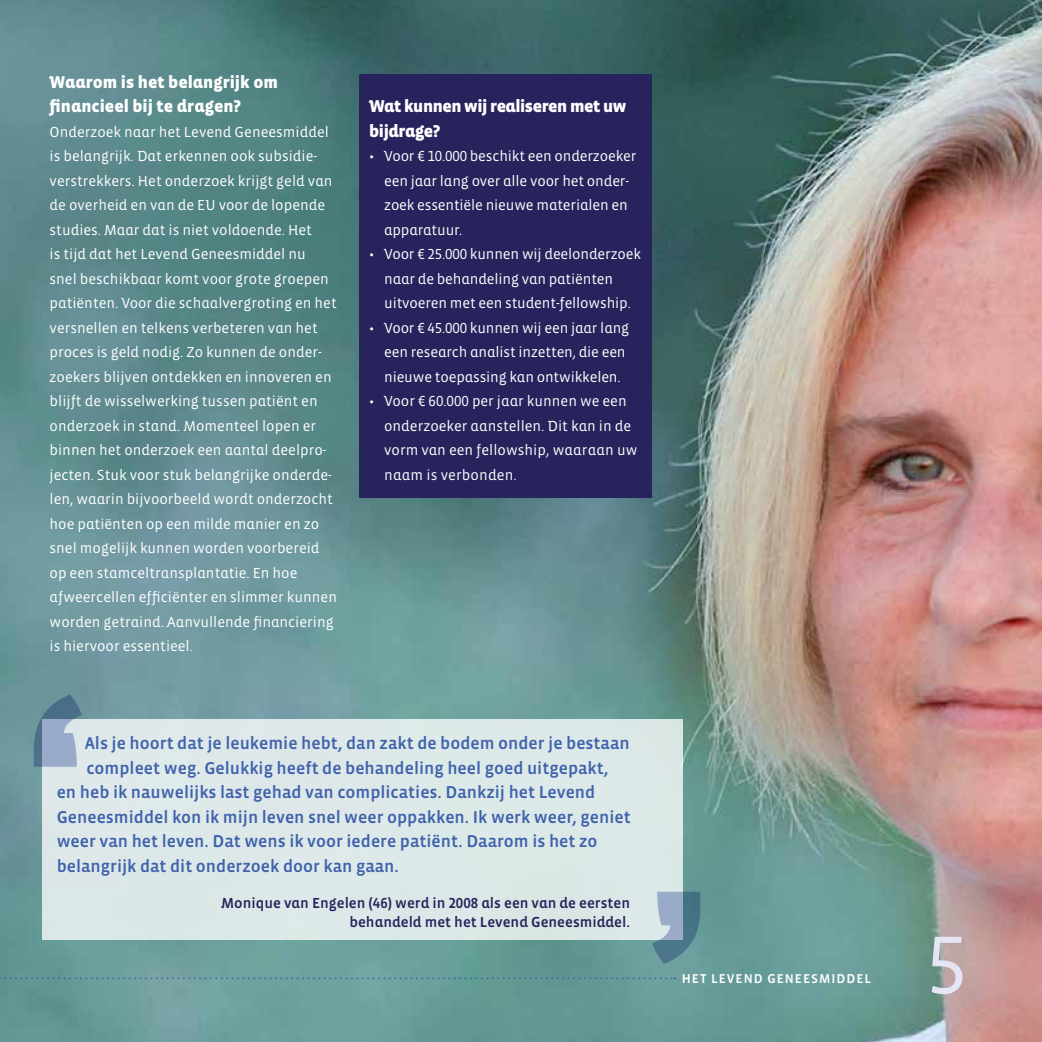
<style>
.page{position:relative;width:1042px;height:1042px;background:#fff}
.page>*{position:absolute;margin:0;border:0;box-sizing:border-box;transform-origin:0 0}
.t1{font:84px "Vista Sans";color:#e4e6f5}
.t2{font:17.5px "Vista Sans Med";color:#3f62ac}
.t3{font:900 17.5px/24.5px "Vista Sans Alt";color:#fff}
.t4{font:900 17.5px/24.5px "Vista Sans Alt";letter-spacing:-.025em;color:#fff}
.t5{font:14.88px/24.5px "Vista Sans Alt";color:#fff}
.t6{font:14.88px/19.2px "Vista Sans Alt Med";color:#28235d;text-align:right}
.t7{font:13.12px "Vista Sans Med";letter-spacing:.075em;color:#fff}
</style>
<div class="page">
<img style="left:0;top:0;width:1042px;height:1042px">
<div style="left:43px;top:719px;width:640px;height:221px;background:#dde8e8"></div>
<svg style="left:34px;top:694px;width:48px;height:73px;background:#849eb3"></svg>
<svg style="left:652px;top:892px;width:48px;height:72px;background:#799bab"></svg>
<div style="left:359px;top:74px;width:293px;height:424px;background:#28235d"></div>
<svg style="left:0;top:977px;width:675px;height:2px"></svg>
<p class="t3" style="left:50px;top:70px;width:230px">Waarom is het belangrijk om financieel bij te dragen?</p>
<p class="t5" style="left:50px;top:120px;width:289px">Onderzoek naar het Levend Geneesmiddel is belangrijk. Dat erkennen ook subsidie&shy;verstrekkers. Het onderzoek krijgt geld van de overheid en van de EU voor de lopende studies. Maar dat is niet voldoende. Het<br>is tijd dat het Levend Geneesmiddel nu<br>snel beschikbaar komt voor grote groepen patiënten. Voor die schaalvergroting en het versnellen en telkens verbeteren van het proces is geld nodig. Zo kunnen de onder&shy;zoekers blijven ontdekken en innoveren en blijft de wisselwerking tussen patiënt en onderzoek in stand. Momenteel lopen er binnen het onderzoek een aantal deelpro&shy;jecten. Stuk voor stuk belangrijke onderde&shy;len, waarin bijvoorbeeld wordt onderzocht hoe patiënten op een milde manier en zo snel mogelijk kunnen worden voorbereid op een stamceltransplantatie. En hoe afweercellen efficiënter en slimmer kunnen worden getraind. Aanvullende financiering is hiervoor essentieel.</p>
<p class="t4" style="left:369px;top:94px;width:259px">Wat kunnen wij realiseren met uw bijdrage?</p>
<p class="t5" style="left:384px;top:144px;width:254px;text-indent:-15px">• Voor € 10.000 beschikt een onderzoeker een jaar lang over alle voor het onder&shy;zoek essentiële nieuwe materialen en apparatuur.</p>
<p class="t5" style="left:384px;top:242px;width:258px;text-indent:-15px">• Voor € 25.000 kunnen wij deelonderzoek naar de behandeling van patiënten uitvoeren met een student-fellowship.</p>
<p class="t5" style="left:384px;top:316px;width:247px;text-indent:-15px">• Voor € 45.000 kunnen wij een jaar lang een research analist inzetten, die een nieuwe toepassing kan ontwikkelen.</p>
<p class="t5" style="left:384px;top:389px;width:255px;text-indent:-15px">• Voor € 60.000 per jaar kunnen we een onderzoeker aanstellen. Dit kan in de vorm van een fellowship, waaraan uw naam is verbonden.</p>
<p class="t2" style="left:85px;top:734px;width:546px">Als je hoort dat je leukemie hebt, dan zakt de bodem onder je bestaan</p>
<p class="t2" style="left:86px;top:759px;width:523px">compleet weg. Gelukkig heeft de behandeling heel goed uitgepakt,</p>
<p class="t2" style="left:57px;top:783px;width:540px">en heb ik nauwelijks last gehad van complicaties. Dankzij het Levend</p>
<p class="t2" style="left:57px;top:808px;width:575px">Geneesmiddel kon ik mijn leven snel weer oppakken. Ik werk weer, geniet</p>
<p class="t2" style="left:57px;top:832px;width:542px">weer van het leven. Dat wens ik voor iedere patiënt. Daarom is het zo</p>
<p class="t2" style="left:57px;top:857px;width:344px">belangrijk dat dit onderzoek door kan gaan.</p>
<p class="t6" style="left:221px;top:893px;width:410px">Monique van Engelen (46) werd in 2008 als een van de eersten behandeld met het Levend Geneesmiddel.</p>
<p class="t7" style="left:682px;top:971px;width:191px">HET LEVEND GENEESMIDDEL</p>
<h1 class="t1" style="left:925px;top:911px;width:43px">5</h1>
</div>
